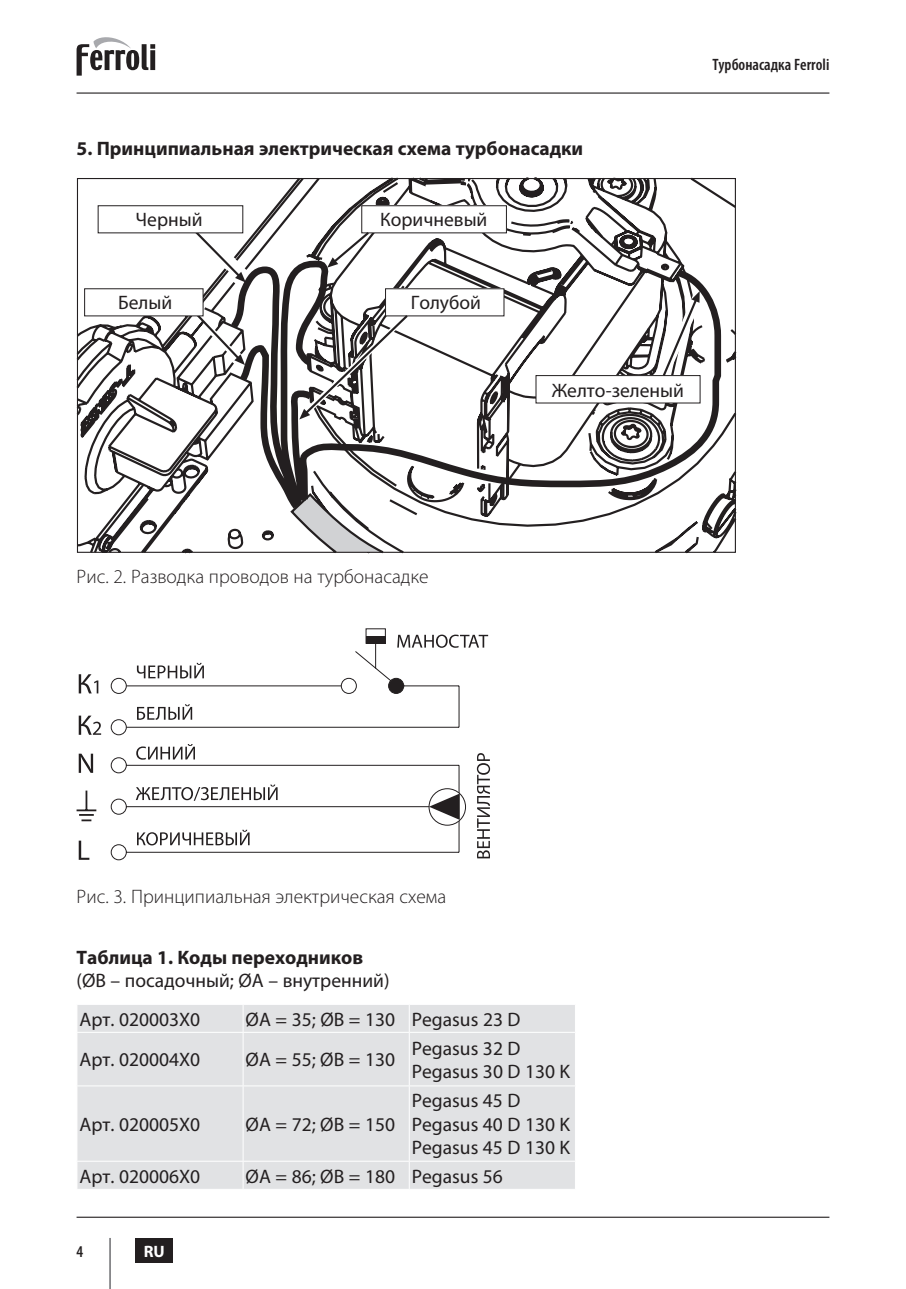
<style>
.page{position:relative;width:906px;height:1289px;background:#fff}
.page>*{position:absolute;margin:0;border:0;box-sizing:border-box;transform-origin:0 0}
.t1{font:19.5px/23.4px "Myriad Pro";color:#231f20}
.t2{font:300 19.5px "Myriad Pro";color:#231f20}
.t3{font:700 19.5px "Myriad Pro";color:#231f20}
.t4{font:600 condensed 16.5px "Myriad Pro";color:#231f20}
.t5{font:700 16.5px "Myriad Pro";color:#fff}
</style>
<div class="page">
<hr style="left:109px;top:1237px;width:2px;height:51px;background:#6c6d70">
<hr style="left:77px;top:92px;width:752px;height:2px;background:#231f20">
<hr style="left:77px;top:1216px;width:752px;height:1px;background:#231f20">
<div style="left:135px;top:1237px;width:38px;height:25px;background:#231f20"></div>
<svg style="left:76px;top:37px;width:662px;height:824px"></svg>
<svg style="left:289px;top:516px;width:97px;height:39px"></svg>
<svg style="left:225px;top:257px;width:499px;height:259px"></svg>
<svg style="left:190px;top:226px;width:56px;height:56px"></svg>
<svg style="left:193px;top:311px;width:52px;height:54px"></svg>
<div style="left:536px;top:375px;width:164px;height:28px;background:#fff"></div>
<div style="left:536px;top:375px;width:164px;height:28px;border:1px solid #231f20"></div>
<svg style="left:661px;top:291px;width:40px;height:87px"></svg>
<div style="left:385px;top:289px;width:119px;height:27px;background:#fff"></div>
<svg style="left:299px;top:313px;width:111px;height:106px"></svg>
<div style="left:362px;top:206px;width:144px;height:27px;background:#fff"></div>
<div style="left:361px;top:205px;width:146px;height:28px;border:1px solid #231f20"></div>
<svg style="left:327px;top:230px;width:44px;height:38px"></svg>
<div style="left:85px;top:289px;width:118px;height:27px;background:#fff"></div>
<div style="left:98px;top:206px;width:145px;height:27px;background:#fff"></div>
<div style="left:98px;top:205px;width:145px;height:28px;border:1px solid #231f20"></div>
<svg style="left:110px;top:628px;width:350px;height:232px"></svg>
<div style="left:366px;top:636px;width:19px;height:7px;background:#231f20"></div>
<svg style="left:429px;top:788px;width:36px;height:37px"></svg>
<div style="left:428px;top:788px;width:38px;height:37px;border:1px solid #231f20;border-radius:50%"></div>
<svg style="left:429px;top:793px;width:31px;height:27px"></svg>
<svg style="left:397px;top:634px;width:91px;height:13px"></svg>
<svg style="left:136px;top:744px;width:59px;height:15px"></svg>
<svg style="left:136px;top:784px;width:142px;height:16px"></svg>
<svg style="left:137px;top:829px;width:112px;height:16px"></svg>
<svg style="left:477px;top:753px;width:13px;height:105px"></svg>
<svg style="left:110px;top:663px;width:247px;height:72px"></svg>
<svg style="left:79px;top:674px;width:19px;height:19px"></svg>
<svg style="left:79px;top:715px;width:22px;height:19px"></svg>
<svg style="left:79px;top:753px;width:14px;height:19px"></svg>
<svg style="left:79px;top:840px;width:10px;height:19px"></svg>
<svg style="left:77px;top:790px;width:19px;height:31px"></svg>
<div style="left:78px;top:1005px;width:497px;height:26px;background:#e1e2e4"></div>
<div style="left:78px;top:1033px;width:497px;height:155px;background:#e1e2e4"></div>
<svg style="left:77px;top:1005px;width:1px;height:26px"></svg>
<svg style="left:243px;top:1005px;width:1px;height:26px"></svg>
<svg style="left:409px;top:1005px;width:1px;height:26px"></svg>
<hr style="left:243px;top:1032px;width:1px;height:53px;background:#fff">
<hr style="left:409px;top:1032px;width:1px;height:53px;background:#fff">
<hr style="left:77px;top:1085px;width:166px;height:1px;background:#fff">
<hr style="left:243px;top:1085px;width:166px;height:1px;background:#fff">
<hr style="left:243px;top:1086px;width:1px;height:74px;background:#fff">
<hr style="left:409px;top:1085px;width:167px;height:1px;background:#fff">
<hr style="left:409px;top:1086px;width:1px;height:74px;background:#fff">
<hr style="left:77px;top:1160px;width:166px;height:1px;background:#fff">
<svg style="left:77px;top:1162px;width:1px;height:26px"></svg>
<hr style="left:243px;top:1160px;width:166px;height:1px;background:#fff">
<svg style="left:243px;top:1161px;width:1px;height:27px"></svg>
<hr style="left:409px;top:1160px;width:167px;height:1px;background:#fff">
<svg style="left:409px;top:1161px;width:1px;height:27px"></svg>
<p class="t3" style="left:77px;top:136px;width:508px">5. Принципиальная электрическая схема турбонасадки</p>
<p class="t1" style="left:136px;top:208px;width:68px">Черный</p>
<p class="t1" style="left:380px;top:208px;width:109px">Коричневый</p>
<p class="t1" style="left:118px;top:290px;width:56px">Белый</p>
<p class="t1" style="left:411px;top:290px;width:72px">Голубой</p>
<p class="t1" style="left:551px;top:378px;width:134px">Желто-зеленый</p>
<p class="t4" style="left:712px;top:54px;width:119px">Турбонасадка Ferroli</p>
<p class="t2" style="left:77px;top:565px;width:354px">Рис. 2. Разводка проводов на турбонасадке</p>
<p class="t2" style="left:77px;top:885px;width:371px">Рис. 3. Принципиальная электрическая схема</p>
<p class="t3" style="left:77px;top:944px;width:288px">Таблица 1. Коды переходников</p>
<p class="t1" style="left:77px;top:960px;width:314px;line-height:38.7px">(ØВ – посадочный; ØА – внутренний)<br>Арт. 020003X0</p>
<p class="t1" style="left:246px;top:1007px;width:276px">ØA = 35; ØB = 130 Pegasus 23 D</p>
<p class="t1" style="left:79px;top:1047px;width:122px">Арт. 020004X0</p>
<p class="t1" style="left:246px;top:1047px;width:151px">ØA = 55; ØB = 130</p>
<p class="t1" style="left:412px;top:1036px;width:160px">Pegasus 32 D<br>Pegasus 30 D 130 K</p>
<p class="t1" style="left:79px;top:1112px;width:122px">Арт. 020005X0</p>
<p class="t1" style="left:246px;top:1112px;width:151px">ØA = 72; ØB = 150</p>
<p class="t1" style="left:412px;top:1088px;width:160px">Pegasus 45 D<br>Pegasus 40 D 130 K<br>Pegasus 45 D 130 K</p>
<p class="t1" style="left:79px;top:1163px;width:122px">Арт. 020006X0</p>
<p class="t1" style="left:246px;top:1163px;width:259px">ØA = 86; ØB = 180 Pegasus 56</p>
<p class="t4" style="left:77px;top:1241px;width:8px">4</p>
<p class="t5" style="left:144px;top:1240px;width:22px">RU</p>
</div>
